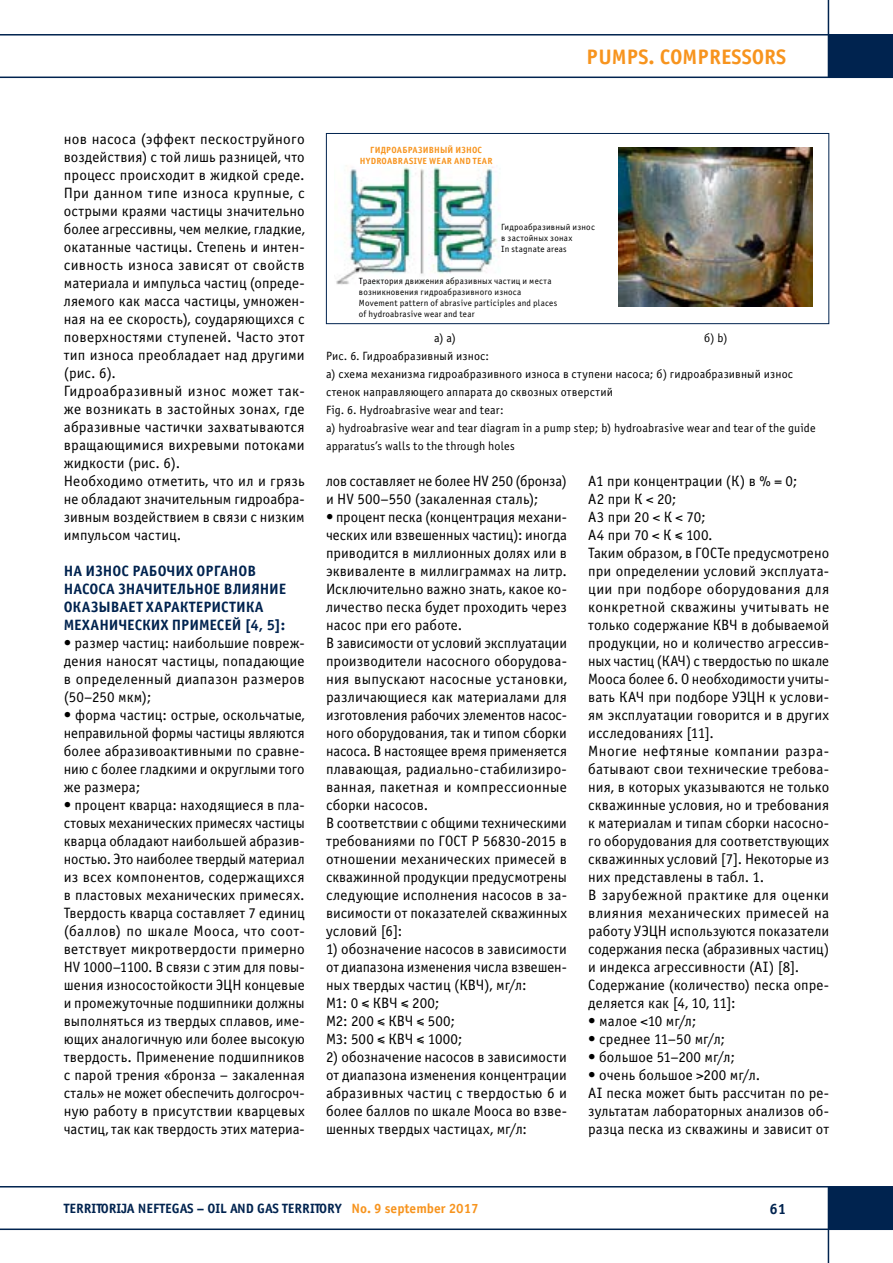
<style>
.page{position:relative;width:893px;height:1263px;background:#fff}
.page>*{position:absolute;margin:0;border:0;box-sizing:border-box;transform-origin:0 0}
.t1{font:700 21px "Officina Sans C";color:#f7941e}
.t2{font:15px/18px "Officina Sans C";letter-spacing:.005em;color:#000}
.t3{font:700 15px/18px "Officina Sans C";color:#00234f}
.t4{font:700 13.5px "Officina Sans C";color:#00234f}
.t5{font:12px/18px "Officina Sans C";letter-spacing:.015em;color:#000}
.t6{font:9px/10.8px "Officina Sans C";letter-spacing:.025em;color:#000}
.t7{font:700 9px/10.8px "Officina Sans C";letter-spacing:.02em;color:#f7941e;text-align:center}
.s1{color:#f7941e}
</style>
<div class="page">
<hr style="left:828px;top:0;width:1px;height:78px;background:#00234f">
<div style="left:828px;top:35px;width:65px;height:42px;background:#00234f"></div>
<hr style="left:0;top:77px;width:893px;height:1px;background:#00234f">
<hr style="left:0;top:34px;width:893px;height:2px;background:#00234f">
<hr style="left:828px;top:1186px;width:1px;height:77px;background:#00234f">
<div style="left:828px;top:1187px;width:65px;height:42px;background:#00234f"></div>
<hr style="left:0;top:1186px;width:893px;height:1px;background:#00234f">
<hr style="left:0;top:1228px;width:893px;height:2px;background:#00234f">
<div style="left:326px;top:133px;width:503px;height:191px;border:1px solid #00234f"></div>
<img style="left:336px;top:165px;width:164px;height:120px">
<img style="left:618px;top:148px;width:195px;height:158px">
<h1 class="t1" style="left:587px;top:45px;width:201px">PUMPS. COMPRESSORS</h1>
<p class="t2" style="left:64px;top:130px;width:242px">нов насоса (эффект пескоструйного воздействия) с той лишь разницей, что процесс происходит в жидкой среде.<br>При данном типе износа крупные, с острыми краями частицы значительно более агрессивны, чем мелкие, гладкие, окатанные частицы. Степень и интен&shy;сивность износа зависят от свойств материала и импульса частиц (опреде&shy;ляемого как масса частицы, умножен&shy;ная на ее скорость), соударяющихся с поверхностями ступеней. Часто этот тип износа преобладает над другими (рис. 6).<br>Гидроабразивный износ может так&shy;же возникать в застойных зонах, где абразивные частички захватываются вращающимися вихревыми потоками жидкости (рис. 6).<br>Необходимо отметить, что ил и грязь не обладают значительным гидроабра&shy;зивным воздействием в связи с низким импульсом частиц.</p>
<p class="t3" style="left:64px;top:562px;width:224px">НА ИЗНОС РАБОЧИХ ОРГАНОВ<br>НАСОСА ЗНАЧИТЕЛЬНОЕ ВЛИЯНИЕ<br>ОКАЗЫВАЕТ ХАРАКТЕРИСТИКА<br>МЕХАНИЧЕСКИХ ПРИМЕСЕЙ [4, 5]:</p>
<p class="t2" style="left:64px;top:634px;width:242px;text-align:justify">• размер частиц: наибольшие повреж&shy;дения наносят частицы, попадающие в определенный диапазон размеров (50–250 мкм);</p>
<p class="t2" style="left:64px;top:706px;width:242px;text-align:justify">• форма частиц: острые, оскольчатые, неправильной формы частицы являются более абразивоактивными по сравне&shy;нию с более гладкими и округлыми того же размера;</p>
<p class="t2" style="left:64px;top:796px;width:242px;text-align:justify">• процент кварца: находящиеся в пла&shy;стовых механических примесях частицы кварца обладают наибольшей абразив&shy;ностью. Это наиболее твердый материал из всех компонентов, содержащихся в пластовых механических примесях.<br>Твердость кварца составляет 7 единиц (баллов) по шкале Мооса, что соот&shy;ветствует микротвердости примерно HV 1000–1100. В связи с этим для повы&shy;шения износостойкости ЭЦН концевые и промежуточные подшипники должны выполняться из твердых сплавов, име&shy;ющих аналогичную или более высокую твердость. Применение подшипников с парой трения «бронза – закаленная сталь» не может обеспечить долгосроч&shy;ную работу в присутствии кварцевых частиц, так как твердость этих материа-</p>
<p class="t7" style="left:360px;top:145px;width:134px">ГИДРОАБРАЗИВНЫЙ ИЗНОС<br>HYDROABRASIVE WEAR AND TEAR</p>
<p class="t6" style="left:501px;top:222px;width:95px">Гидроабразивный износ в застойных зонах<br>In stagnate areas</p>
<p class="t6" style="left:359px;top:276px;width:200px">Траектория движения абразивных частиц и места возникновения гидроабразивного износа Movement pattern of abrasive participles and places of hydroabrasive wear and tear</p>
<p class="t5" style="left:434px;top:329px;width:23px">а) a)</p>
<p class="t5" style="left:704px;top:329px;width:25px">б) b)</p>
<p class="t5" style="left:326px;top:347px;width:491px">Рис. 6. Гидроабразивный износ:<br>а) схема механизма гидроабразивного износа в ступени насоса; б) гидроабразивный износ стенок направляющего аппарата до сквозных отверстий<br>Fig. 6. Hydroabrasive wear and tear:<br>а) hydroabrasive wear and tear diagram in a pump step; b) hydroabrasive wear and tear of the guide apparatus’s walls to the through holes</p>
<p class="t2" style="left:326px;top:472px;width:242px">лов составляет не более HV 250 (бронза) и HV 500–550 (закаленная сталь);</p>
<p class="t2" style="left:326px;top:508px;width:242px">• процент песка (концентрация механи&shy;ческих или взвешенных частиц): иногда приводится в миллионных долях или в эквиваленте в миллиграммах на литр.<br>Исключительно важно знать, какое ко&shy;личество песка будет проходить через насос при его работе.<br>В зависимости от условий эксплуатации производители насосного оборудова&shy;ния выпускают насосные установки, различающиеся как материалами для изготовления рабочих элементов насос&shy;ного оборудования, так и типом сборки насоса. В настоящее время применяется плавающая, радиально-стабилизиро&shy;ванная, пакетная и компрессионные сборки насосов.<br>В соответствии с общими техническими требованиями по ГОСТ Р 56830-2015 в отношении механических примесей в скважинной продукции предусмотрены следующие исполнения насосов в за&shy;висимости от показателей скважинных условий [6]:</p>
<p class="t2" style="left:326px;top:940px;width:242px">1) обозначение насосов в зависимости от диапазона изменения числа взвешен&shy;ных твердых частиц (КВЧ), мг/л:<br>М1: 0 ≤ КВЧ ≤ 200;<br>М2: 200 ≤ КВЧ ≤ 500;<br>М3: 500 ≤ КВЧ ≤ 1000;</p>
<p class="t2" style="left:326px;top:1048px;width:242px;text-align:justify">2) обозначение насосов в зависимости от диапазона изменения концентрации абразивных частиц с твердостью 6 и более баллов по шкале Мооса во взве&shy;шенных твердых частицах, мг/л:</p>
<p class="t2" style="left:588px;top:472px;width:242px">А1 при концентрации (К) в % = 0;<br>А2 при К &lt; 20;<br>А3 при 20 &lt; К &lt; 70;<br>А4 при 70 &lt; К ≤ 100.<br>Таким образом, в ГОСТе предусмотрено при определении условий эксплуата&shy;ции при подборе оборудования для конкретной скважины учитывать не только содержание КВЧ в добываемой продукции, но и количество агрессив&shy;ных частиц (КАЧ) с твердостью по шкале<br>Мооса более 6. О необходимости учиты&shy;вать КАЧ при подборе УЭЦН к услови&shy;ям эксплуатации говорится и в других исследованиях [11].<br>Многие нефтяные компании разра&shy;батывают свои технические требова&shy;ния, в которых указываются не только скважинные условия, но и требования к материалам и типам сборки насосно&shy;го оборудования для соответствующих скважинных условий [7]. Некоторые из них представлены в табл. 1.<br>В зарубежной практике для оценки влияния механических примесей на работу УЭЦН используются показатели содержания песка (абразивных частиц) и индекса агрессивности (AI) [8].<br>Содержание (количество) песка опре&shy;деляется как [4, 10, 11]:</p>
<p class="t2" style="left:588px;top:1012px;width:110px">• малое &lt;10 мг/л;</p>
<p class="t2" style="left:588px;top:1030px;width:138px">• cреднее 11–50 мг/л;</p>
<p class="t2" style="left:588px;top:1048px;width:148px">• большое 51–200 мг/л;</p>
<p class="t2" style="left:588px;top:1066px;width:242px">• очень большое &gt;200 мг/л.<br>AI песка может быть рассчитан по ре&shy;зультатам лабораторных анализов об&shy;разца песка из скважины и зависит от</p>
<p class="t4" style="left:64px;top:1201px;width:416px">TERRITORIJA NEFTEGAS – OIL AND GAS TERRITORY <span class="s1">No. 9 september 2017</span></p>
<p class="t3" style="left:770px;top:1200px;width:18px">61</p>
</div>
